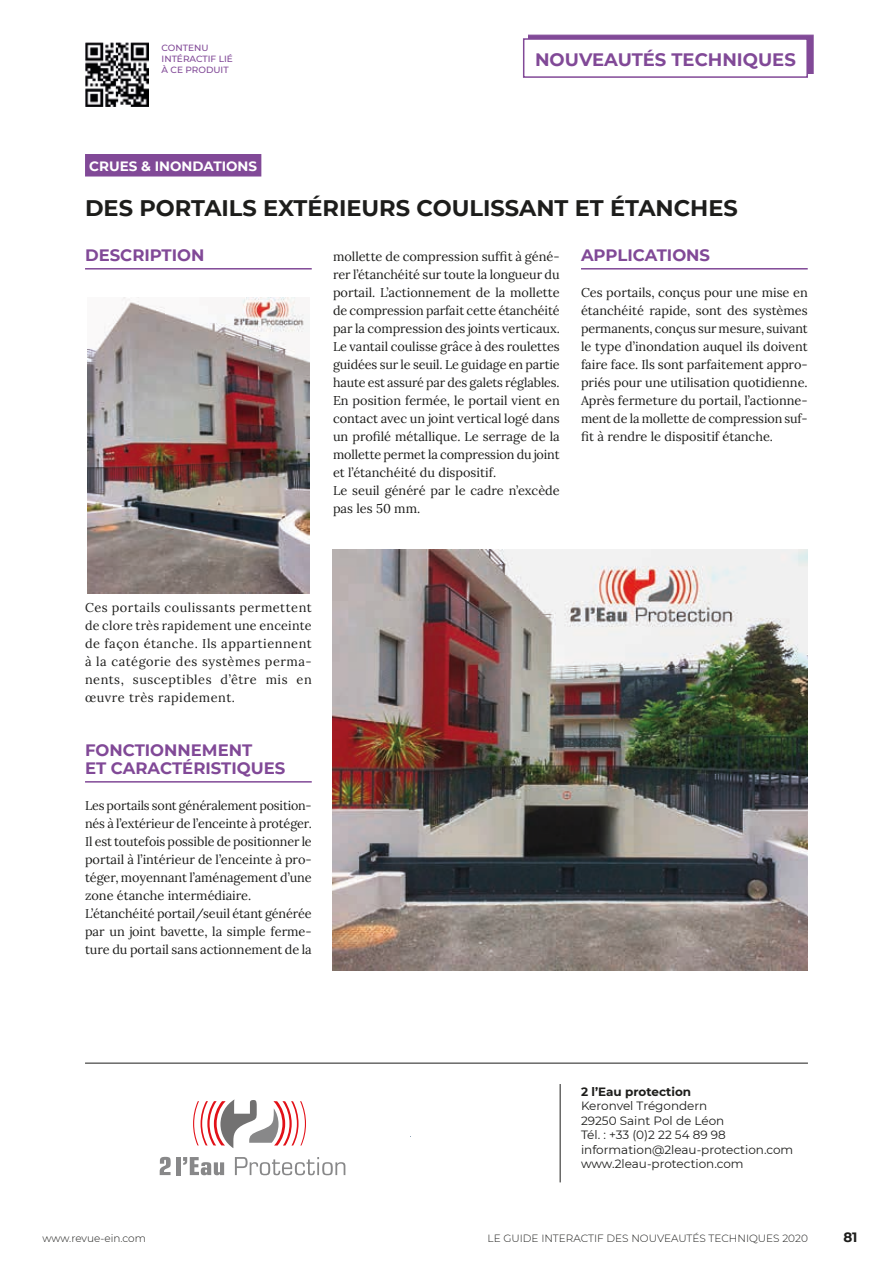
<style>
.page{position:relative;width:893px;height:1263px;background:#fff}
.page>*{position:absolute;margin:0;border:0;box-sizing:border-box;transform-origin:0 0}
.t1{font:700 22.5px "Montserrat";color:#1d1d1b}
.t2{font:700 18px "Montserrat";color:#814997}
.t3{font:700 16.5px/18px "Montserrat";color:#814997}
.t4{font:700 13.5px "Montserrat";color:#fff}
.t5{font:700 13.5px "Montserrat";color:#1d1d1b}
.t6{font:12.75px/18px "Lora";letter-spacing:-.005em;color:#1d1d1b;text-align:justify}
.t7{font:12px/14.4px "Montserrat";color:#1d1d1b}
.t8{font:700 12px "Montserrat";color:#1d1d1b}
.t9{font:300 10.5px "Montserrat";color:#1d1d1b}
.t10{font:500 9px/10.8px "Montserrat";color:#814997}
</style>
<div class="page">
<div style="left:528px;top:35px;width:285px;height:39px;background:#814997"></div>
<div style="left:524px;top:39px;width:283px;height:38px;background:#fff"></div>
<div style="left:523px;top:38px;width:285px;height:40px;border:2px solid #814997"></div>
<hr style="left:85px;top:1063px;width:723px;height:1px;background:#1d1d1b">
<hr style="left:560px;top:1084px;width:1px;height:98px;background:#1d1d1b">
<div style="left:85px;top:154px;width:176px;height:22px;background:#814997"></div>
<hr style="left:85px;top:268px;width:227px;height:2px;background:#814997">
<hr style="left:85px;top:781px;width:227px;height:2px;background:#814997">
<hr style="left:581px;top:268px;width:227px;height:2px;background:#814997">
<svg style="left:160px;top:1157px;width:11px;height:18px"></svg>
<hr style="left:177px;top:1157px;width:4px;height:18px;background:#888889">
<svg style="left:183px;top:1157px;width:41px;height:18px"></svg>
<svg style="left:235px;top:1157px;width:110px;height:18px"></svg>
<svg style="left:193px;top:1099px;width:113px;height:49px"></svg>
<img style="left:88px;top:298px;width:221px;height:295px">
<img style="left:333px;top:550px;width:475px;height:420px">
<img style="left:85px;top:43px;width:64px;height:63px">
<p class="t10" style="left:162px;top:42px;width:73px">CONTENU<br>INTÉRACTIF LIÉ<br>À CE PRODUIT</p>
<h2 class="t2" style="left:535px;top:46px;width:262px">NOUVEAUTÉS TECHNIQUES</h2>
<p class="t4" style="left:89px;top:156px;width:169px">CRUES &amp; INONDATIONS</p>
<h1 class="t1" style="left:85px;top:192px;width:654px">DES PORTAILS EXTÉRIEURS COULISSANT ET ÉTANCHES</h1>
<p class="t3" style="left:85px;top:245px;width:121px">DESCRIPTION</p>
<p class="t6" style="left:333px;top:247px;width:228px;text-align:left">mollette de compression suffit à géné&shy;rer l’étanchéité sur toute la longueur du portail. L’actionnement de la mollette de compression parfait cette étanchéité par la compression des joints verticaux.<br>Le vantail coulisse grâce à des roulettes guidées sur le seuil. Le guidage en partie haute est assuré par des galets réglables.<br>En position fermée, le portail vient en contact avec un joint vertical logé dans un profilé métallique. Le serrage de la mollette permet la compression du joint et l’étanchéité du dispositif.<br>Le seuil généré par le cadre n’excède pas les 50 mm.</p>
<p class="t3" style="left:581px;top:245px;width:131px">APPLICATIONS</p>
<p class="t6" style="left:581px;top:283px;width:228px">Ces portails, conçus pour une mise en étanchéité rapide, sont des systèmes permanents, conçus sur mesure, suivant le type d’inondation auquel ils doivent faire face. Ils sont parfaitement appro&shy;priés pour une utilisation quotidienne.<br>Après fermeture du portail, l’actionne&shy;ment de la mollette de compression suf&shy;fit à rendre le dispositif étanche.</p>
<p class="t6" style="left:85px;top:598px;width:228px">Ces portails coulissants permettent de clore très rapidement une enceinte de façon étanche. Ils appartiennent à la catégorie des systèmes perma&shy;nents, susceptibles d’être mis en œuvre très rapidement.</p>
<p class="t3" style="left:85px;top:740px;width:202px">FONCTIONNEMENT<br>ET CARACTÉRISTIQUES</p>
<p class="t6" style="left:85px;top:796px;width:228px;text-align:left">Les portails sont généralement position&shy;nés à l’extérieur de l’enceinte à protéger.<br>Il est toutefois possible de positionner le portail à l’intérieur de l’enceinte à pro&shy;téger, moyennant l’aménagement d’une zone étanche intermédiaire.<br>L’étanchéité portail/seuil étant générée par un joint bavette, la simple ferme&shy;ture du portail sans actionnement de la</p>
<p class="t8" style="left:581px;top:1083px;width:112px">2 l’Eau protection</p>
<p class="t7" style="left:581px;top:1098px;width:214px">Keronvel Trégondern<br>29250 Saint Pol de Léon<br>Tél. : +33 (0)2 22 54 89 98 information@2leau-protection.com www.2leau-protection.com</p>
<p class="t9" style="left:43px;top:1231px;width:105px">www.revue-ein.com</p>
<p class="t9" style="left:487px;top:1231px;width:322px">LE GUIDE INTERACTIF DES NOUVEAUTÉS TECHNIQUES 2020</p>
<p class="t5" style="left:843px;top:1227px;width:16px">81</p>
</div>
